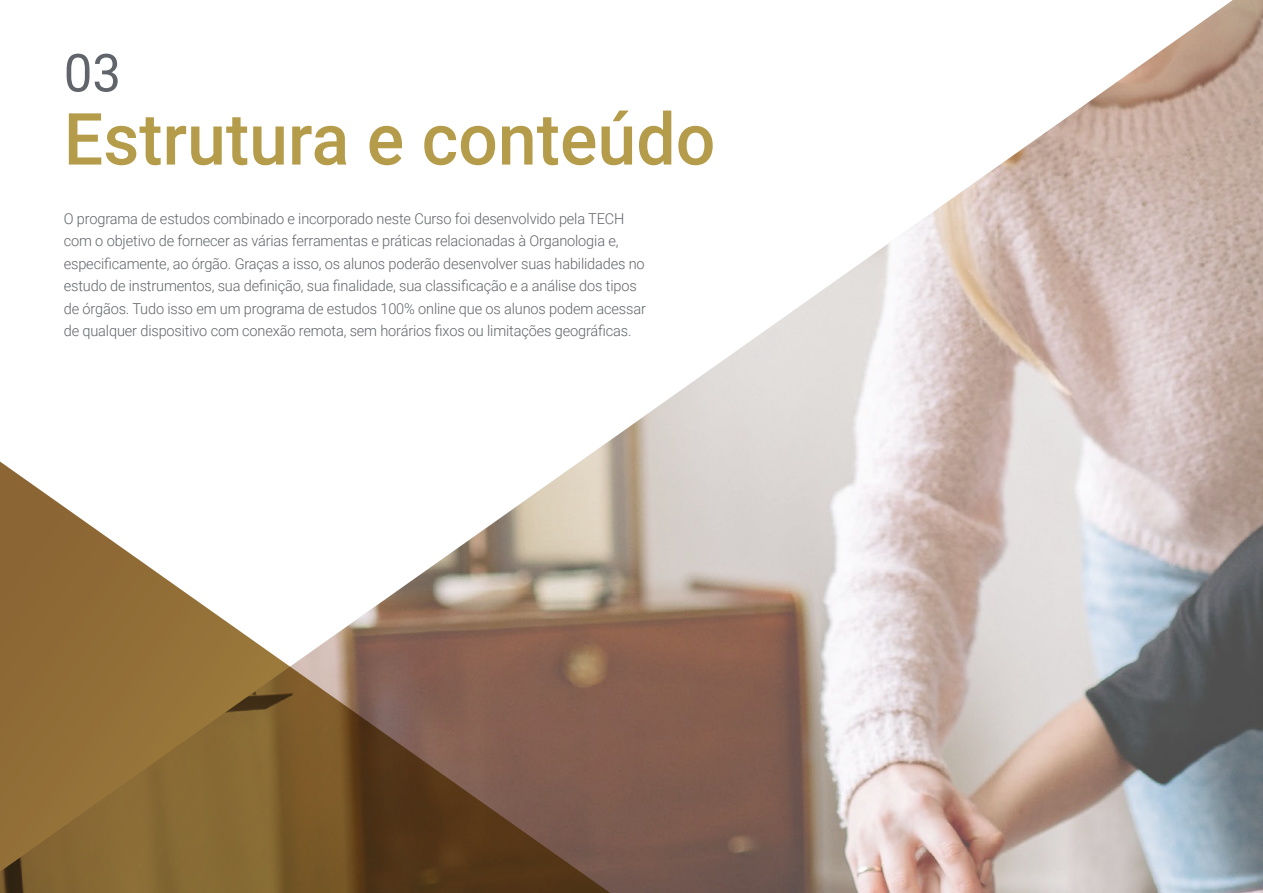
<style>
.page{position:relative;width:1263px;height:893px;background:#fff}
.page>*{position:absolute;margin:0;border:0;box-sizing:border-box;transform-origin:0 0}
.t1{font:500 72px "Roboto";color:#b49c4b}
.t2{font:52.5px "Roboto";color:#61646a}
.t3{font:300 15px/22.5px "Roboto";letter-spacing:-.01em;color:#61646a}
</style>
<div class="page">
<img style="left:602px;top:0;width:661px;height:893px">
<svg style="left:0;top:446px;width:640px;height:447px"></svg>
<h2 class="t2" style="left:64px;top:36px;width:59px">03</h2>
<h1 class="t1" style="left:64px;top:89px;width:653px">Estrutura e conteúdo</h1>
<p class="t3" style="left:64px;top:207px;width:584px">O programa de estudos combinado e incorporado neste Curso foi desenvolvido pela TECH com o objetivo de fornecer as várias ferramentas e práticas relacionadas à Organologia e, especificamente, ao órgão. Graças a isso, os alunos poderão desenvolver suas habilidades no estudo de instrumentos, sua definição, sua finalidade, sua classificação e a análise dos tipos de órgãos. Tudo isso em um programa de estudos 100% online que os alunos podem acessar de qualquer dispositivo com conexão remota, sem horários fixos ou limitações geográficas.</p>
</div>
